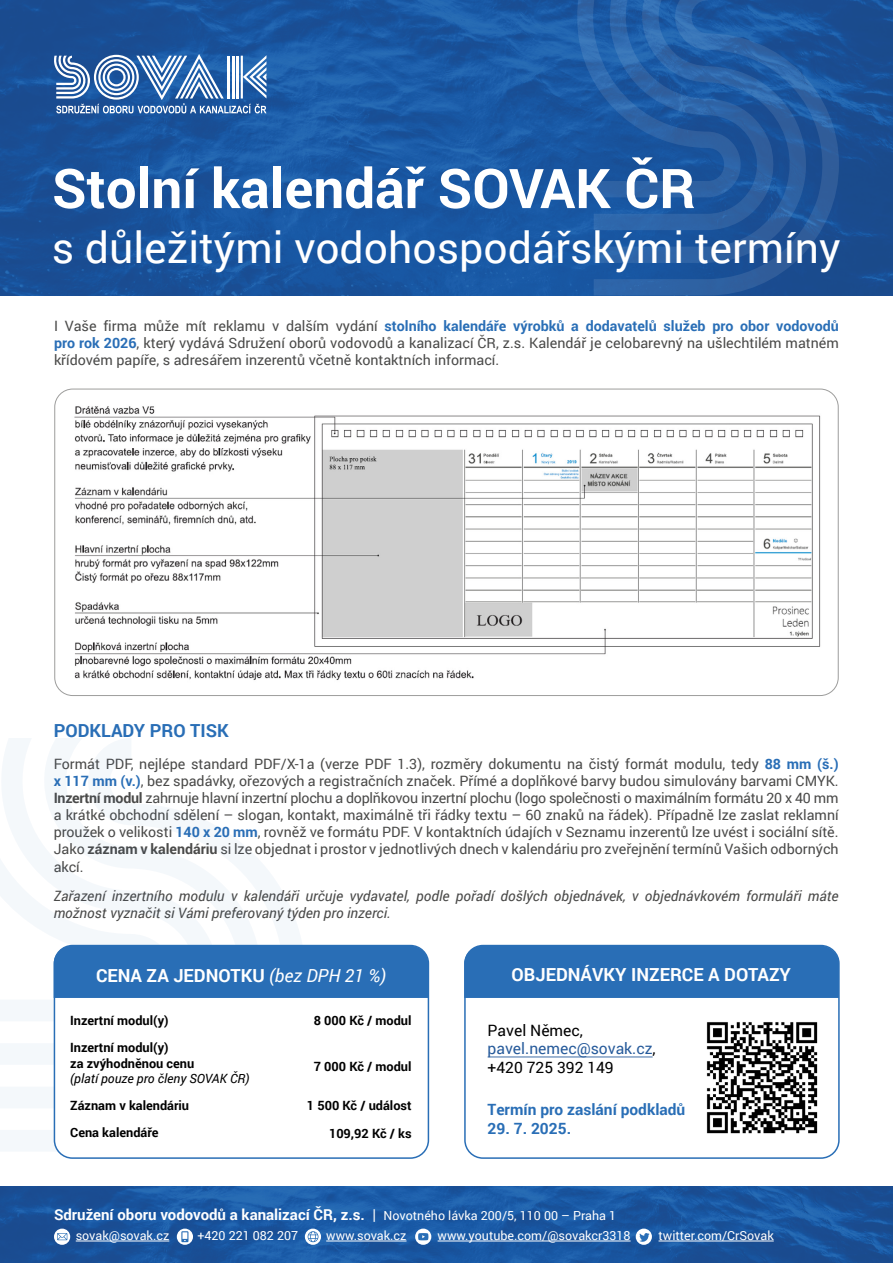
<style>
.page{position:relative;width:893px;height:1263px;background:#fff}
.page>*{position:absolute;margin:0;border:0;box-sizing:border-box;transform-origin:0 0}
.t1{font:700 54.75px "Roboto";color:#fff}
.t2{font:42.75px "Roboto";color:#fff}
.t3{font:700 18px "Roboto";color:#fff}
.t4{font:700 18px "Roboto";color:#296eb6}
.t5{font:15.6px/18.8px "Roboto";color:#000}
.t6{font:700 15.45px "Roboto";color:#296eb6}
.t7{font:700 15px "Roboto";color:#fff}
.t8{font:14.25px/17.1px "Roboto";color:#4a4a49;text-align:justify}
.t9{font:italic 14.25px/17.1px "Roboto";color:#4a4a49}
.t10{font:700 12.75px/27.3px "Roboto";color:#000}
.t11{font:italic 12.75px "Roboto";color:#000}
.t12{font:12.45px "Roboto";color:#fff}
.s1{font-weight:700;color:#296eb6}
.s2{font-weight:700}
.s3{font-weight:400;font-style:italic}
.s4{color:#275b9b}
.s5{font-weight:400}
.s6{font-weight:400;font-size:12.45px}
</style>
<div class="page">
<img style="left:0;top:0;width:893px;height:296px">
<svg style="left:54px;top:54px;width:212px;height:59px"></svg>
<hr style="left:228px;top:56px;width:2px;height:43px;background:#fff">
<hr style="left:232px;top:56px;width:2px;height:43px;background:#fff">
<svg style="left:576px;top:0;width:18px;height:230px;background:#1f5ca5"></svg>
<svg style="left:594px;top:0;width:245px;height:296px;background:#225aa0"></svg>
<img style="left:0;top:1186px;width:893px;height:77px">
<hr style="left:76px;top:1241px;width:93px;height:1px;background:#fff">
<hr style="left:326px;top:1241px;width:80px;height:1px;background:#fff">
<hr style="left:438px;top:1241px;width:193px;height:1px;background:#fff">
<hr style="left:659px;top:1241px;width:115px;height:1px;background:#fff">
<svg style="left:54px;top:1228px;width:16px;height:17px"></svg>
<svg style="left:57px;top:1233px;width:10px;height:7px"></svg>
<svg style="left:177px;top:1228px;width:16px;height:17px"></svg>
<svg style="left:181px;top:1231px;width:7px;height:11px"></svg>
<svg style="left:305px;top:1228px;width:16px;height:17px"></svg>
<svg style="left:308px;top:1231px;width:10px;height:11px"></svg>
<svg style="left:0;top:738px;width:306px;height:414px"></svg>
<div style="left:464px;top:945px;width:376px;height:214px;border:2px solid #296eb6;border-radius:18px"></div>
<div style="left:54px;top:945px;width:374px;height:213px;background:#fff;border-radius:18px"></div>
<div style="left:54px;top:945px;width:375px;height:214px;border:2px solid #296eb6;border-radius:18px"></div>
<div style="left:464px;top:945px;width:375px;height:53px;background:#296eb6"></div>
<div style="left:54px;top:945px;width:374px;height:53px;background:#296eb6"></div>
<img style="left:706px;top:1022px;width:112px;height:112px">
<svg style="left:415px;top:1228px;width:16px;height:17px"></svg>
<svg style="left:418px;top:1233px;width:10px;height:7px"></svg>
<svg style="left:636px;top:1228px;width:16px;height:17px"></svg>
<svg style="left:639px;top:1233px;width:10px;height:9px"></svg>
<hr style="left:488px;top:1056px;width:165px;height:1px;background:#275b9b">
<img style="left:74px;top:396px;width:763px;height:288px">
<h1 class="t1" style="left:52px;top:150px;width:645px">Stolní kalendář SOVAK ČR</h1>
<h2 class="t2" style="left:52px;top:218px;width:790px">s důležitými vodohospodářskými termíny</h2>
<p class="t8" style="left:54px;top:316px;width:786px">I Vaše firma může mít reklamu v dalším vydání <span class="s1">stolního kalendáře výrobků a dodavatelů služeb pro obor vodovodů pro rok 2026</span>, který vydává Sdružení oborů vodovodů a kanalizací ČR, z.s. Kalendář je celobarevný na ušlechtilém matném křídovém papíře, s adresářem inzerentů včetně kontaktních informací.</p>
<p class="t4" style="left:54px;top:718px;width:177px">PODKLADY PRO TISK</p>
<p class="t8" style="left:54px;top:755px;width:786px">Formát PDF, nejlépe standard PDF/X-1a (verze PDF 1.3), rozměry dokumentu na čistý formát modulu, tedy <span class="s1">88 mm (š.) x 117 mm (v.)</span>, bez spadávky, ořezových a registračních značek. Přímé a doplňkové barvy budou simulovány barvami CMYK.<br><span class="s2">Inzertní modul</span> zahrnuje hlavní inzertní plochu a doplňkovou inzertní plochu (logo společnosti o maximálním formátu 20 x 40 mm a krátké obchodní sdělení – slogan, kontakt, maximálně tři řádky textu – 60 znaků na řádek). Případně lze zaslat reklamní proužek o velikosti <span class="s1">140 x 20 mm</span>, rovněž ve formátu PDF. V kontaktních údajích v Seznamu inzerentů lze uvést i sociální sítě.<br>Jako <span class="s2">záznam v kalendáriu</span> si lze objednat i prostor v jednotlivých dnech v kalendáriu pro zveřejnění termínů Vašich odborných akcí.</p>
<p class="t9" style="left:54px;top:886px;width:786px">Zařazení inzertního modulu v kalendáři určuje vydavatel, podle pořadí došlých objednávek, v objednávkovém formuláři máte možnost vyznačit si Vámi preferovaný týden pro inzerci.</p>
<p class="t3" style="left:96px;top:963px;width:292px">CENA ZA JEDNOTKU <span class="s3">(bez DPH 21 %)</span></p>
<p class="t3" style="left:512px;top:962px;width:281px">OBJEDNÁVKY INZERCE A DOTAZY</p>
<p class="t10" style="left:70px;top:1006px;width:100px">Inzertní modul(y)<br>Inzertní modul(y)</p>
<p class="t10" style="left:70px;top:1049px;width:126px">za zvýhodněnou cenu</p>
<p class="t11" style="left:70px;top:1069px;width:181px">(platí pouze pro členy SOVAK ČR)</p>
<p class="t10" style="left:70px;top:1091px;width:120px">Záznam v kalendáriu<br>Cena kalendáře</p>
<p class="t10" style="left:314px;top:1006px;width:99px">8 000 Kč / modul</p>
<p class="t10" style="left:314px;top:1052px;width:99px">7 000 Kč / modul</p>
<p class="t10" style="left:307px;top:1091px;width:106px;text-align:right">1 500 Kč / událost<br>109,92 Kč / ks</p>
<p class="t5" style="left:488px;top:1020px;width:170px">Pavel Němec, <span class="s4">pavel.nemec@sovak.cz</span>, +420 725 392 149</p>
<p class="t6" style="left:488px;top:1098px;width:199px">Termín pro zaslání podkladů</p>
<p class="t6" style="left:488px;top:1117px;width:85px">29. 7. 2025.</p>
<p class="t7" style="left:54px;top:1204px;width:564px">Sdružení oboru vodovodů a kanalizací ČR, z.s. <span class="s5">|</span> <span class="s6">Novotného lávka 200/5, 110 00 – Praha 1</span></p>
<p class="t12" style="left:76px;top:1227px;width:95px">sovak@sovak.cz</p>
<p class="t12" style="left:197px;top:1227px;width:102px">+420 221 082 207</p>
<p class="t12" style="left:326px;top:1227px;width:82px">www.sovak.cz</p>
<p class="t12" style="left:438px;top:1227px;width:194px">www.youtube.com/@sovakcr3318</p>
<p class="t12" style="left:659px;top:1227px;width:117px">twitter.com/CrSovak</p>
</div>
